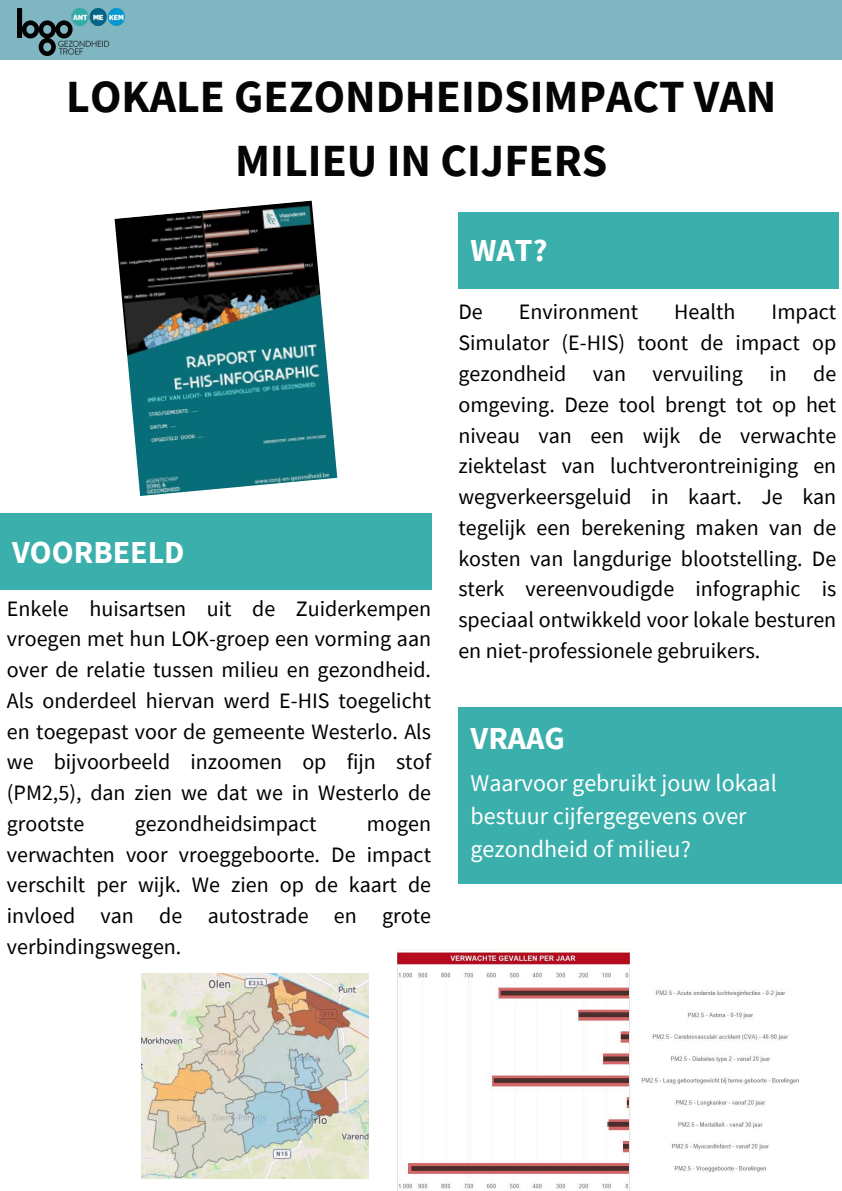
<style>
.page{position:relative;width:842px;height:1191px;background:#fff}
.page>*{position:absolute;margin:0;border:0;box-sizing:border-box;transform-origin:0 0}
.t1{font:700 46px/63.7px "Source Sans Pro";color:#050505;text-align:center}
.t2{font:700 32px "Source Sans Pro";color:#fff}
.t3{font:24px/33px "Source Sans Pro";color:#fff}
.t4{font:22px/30.7px "Source Sans Pro";color:#000;text-align:justify}
</style>
<div class="page">
<div style="left:0;top:0;width:842px;height:60px;background:#7fb6c1"></div>
<img style="left:17px;top:9px;width:107px;height:46px">
<div style="left:0;top:513px;width:431px;height:77px;background:#3bafab"></div>
<div style="left:458px;top:707px;width:384px;height:176px;background:#3bafab"></div>
<div style="left:458px;top:212px;width:381px;height:76px;background:#3bafab"></div>
<img style="left:115px;top:201px;width:222px;height:295px">
<img style="left:398px;top:949px;width:401px;height:241px">
<div style="left:630px;top:948px;width:206px;height:26px;background:#fff"></div>
<img style="left:142px;top:973px;width:226px;height:204px">
<p class="t1" style="left:66px;top:64px;width:712px">LOKALE GEZONDHEIDSIMPACT VAN<br>MILIEU IN CIJFERS</p>
<p class="t2" style="left:12px;top:531px;width:174px">VOORBEELD</p>
<p class="t4" style="left:7px;top:592px;width:426px">Enkele huisartsen uit de Zuiderkempen vroegen met hun LOK-groep een vorming aan over de relatie tussen milieu en gezondheid.<br>Als onderdeel hiervan werd E-HIS toegelicht en toegepast voor de gemeente Westerlo. Als we bijvoorbeeld inzoomen op fijn stof (PM2,5), dan zien we dat we in Westerlo de grootste</p>
<p class="t4" style="left:135px;top:807px;width:183px">gezondheidsimpact</p>
<p class="t4" style="left:7px;top:807px;width:426px;text-indent:360px">mogen verwachten voor vroeggeboorte. De impact verschilt per wijk. We zien op de kaart de invloed van de autostrade en grote verbindingswegen.</p>
<p class="t2" style="left:471px;top:229px;width:78px">WAT?</p>
<p class="t4" style="left:458px;top:296px;width:26px">De</p>
<p class="t4" style="left:519px;top:296px;width:121px">Environment</p>
<p class="t4" style="left:674px;top:296px;width:63px">Health</p>
<p class="t4" style="left:458px;top:296px;width:379px;text-indent:313px">Impact Simulator (E-HIS) toont de impact op gezondheid van vervuiling in de omgeving. Deze tool brengt tot op het niveau van een wijk de verwachte ziektelast van luchtverontreiniging en wegverkeersgeluid in kaart. Je kan tegelijk een berekening maken van de kosten van langdurige blootstelling. De sterk vereenvoudigde infographic is speciaal ontwikkeld voor lokale besturen en niet-professionele gebruikers.</p>
<p class="t2" style="left:471px;top:717px;width:96px">VRAAG</p>
<p class="t3" style="left:471px;top:766px;width:308px">Waarvoor gebruikt jouw lokaal bestuur cijfergegevens over gezondheid of milieu?</p>
</div>
